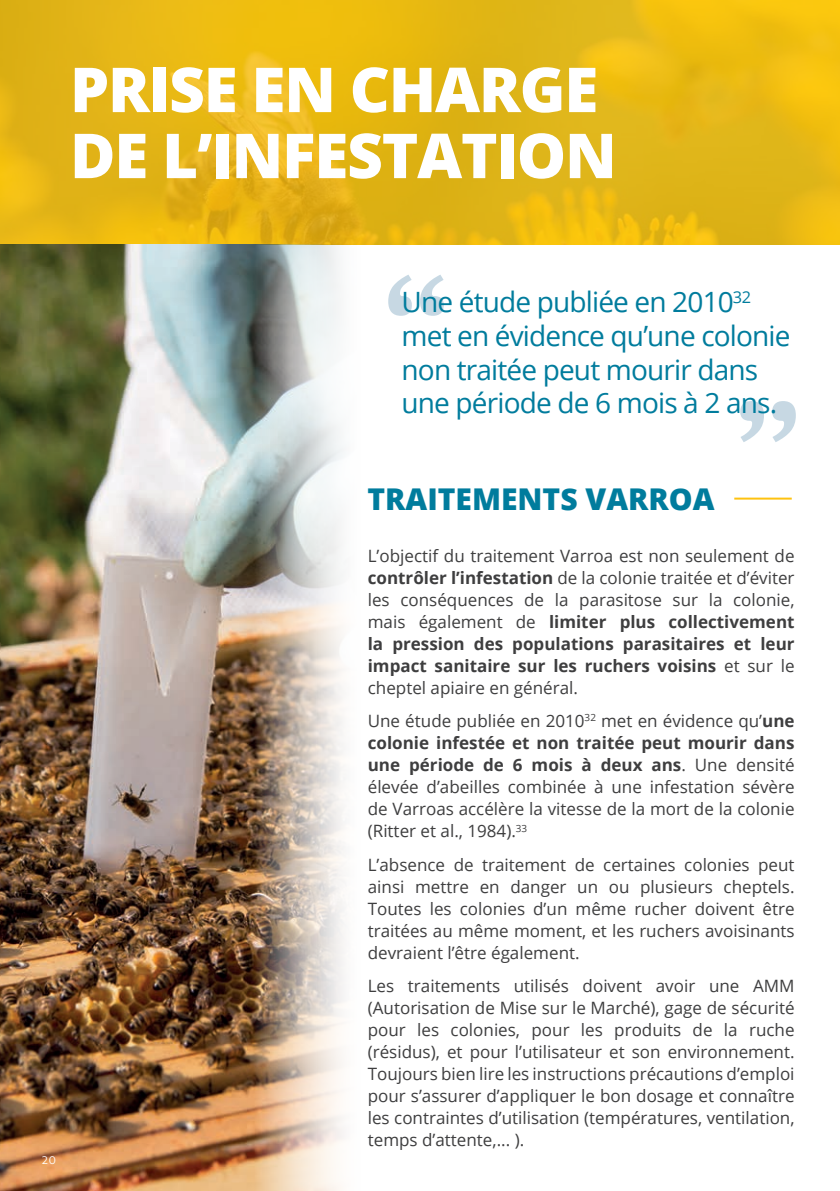
<style>
.page{position:relative;width:840px;height:1191px;background:#fff}
.page>*{position:absolute;margin:0;border:0;box-sizing:border-box;transform-origin:0 0}
.t1{font:138.2px "Superclarendon";color:#afc8d8}
.t2{font:800 62px "Open Sans";letter-spacing:-.02em;color:#fff}
.t3{font:800 30px "Open Sans";color:#007c9d}
.t4{font:28px/33.6px "Open Sans";letter-spacing:-.03em;color:#007c9d}
.t5{font:17px/22px "Open Sans";color:#3e3e3f;text-align:justify}
.t6{font:16.4px "Open Sans";color:#007c9d}
.t7{font:300 12px "Aller";color:#fff}
.s1{font-weight:700}
</style>
<div class="page">
<img style="left:0;top:0;width:839px;height:245px">
<hr style="left:733px;top:497px;width:58px;height:2px;background:#fec210">
<img style="left:0;top:245px;width:344px;height:946px">
<p class="t2" style="left:70px;top:42px;width:529px">PRISE EN CHARGE</p>
<p class="t2" style="left:70px;top:108px;width:548px">DE L’INFESTATION</p>
<p class="t7" style="left:42px;top:1152px;width:16px">20</p>
<h1 class="t1" style="left:383px;top:239px;width:68px">“</h1>
<p class="t4" style="left:401px;top:285px;width:390px">Une étude publiée en 2010 met en évidence qu’une colonie</p>
<p class="t6" style="left:732px;top:286px;width:20px">32</p>
<p class="t4" style="left:401px;top:352px;width:377px">non traitée peut mourir dans une période de 6 mois à 2 ans.</p>
<h1 class="t1" style="left:800px;top:477px;width:68px;rotate:-180deg">“</h1>
<p class="t3" style="left:367px;top:476px;width:348px">TRAITEMENTS VARROA</p>
<p class="t5" style="left:367px;top:544px;width:428px">L’objectif du traitement Varroa est non seulement de <span class="s1">contrôler l’infestation</span> de la colonie traitée et d’éviter les conséquences de la parasitose sur la colonie, mais également de <span class="s1">limiter plus collectivement la pression des populations parasitaires et leur impact sanitaire sur les ruchers voisins</span> et sur le cheptel apiaire en général.</p>
<p class="t5" style="left:367px;top:709px;width:428px">Une étude publiée en 2010<sup>32</sup> met en évidence qu’<span class="s1">une colonie infestée et non traitée peut mourir dans une période de 6 mois à deux ans</span>. Une densité élevée d’abeilles combinée à une infestation sévère de Varroas accélère la vitesse de la mort de la colonie (Ritter et al., 1984).<sup>33</sup></p>
<p class="t5" style="left:367px;top:853px;width:428px">L’absence de traitement de certaines colonies peut ainsi mettre en danger un ou plusieurs cheptels.<br>Toutes les colonies d’un même rucher doivent être traitées au même moment, et les ruchers avoisinants devraient l’être également.</p>
<p class="t5" style="left:367px;top:974px;width:428px">Les traitements utilisés doivent avoir une AMM (Autorisation de Mise sur le Marché), gage de sécurité pour les colonies, pour les produits de la ruche (résidus), et pour l’utilisateur et son environnement.<br>Toujours bien lire les instructions précautions d’emploi pour s’assurer d’appliquer le bon dosage et connaître les contraintes d’utilisation (températures, ventilation, temps d’attente,... ).</p>
</div>
